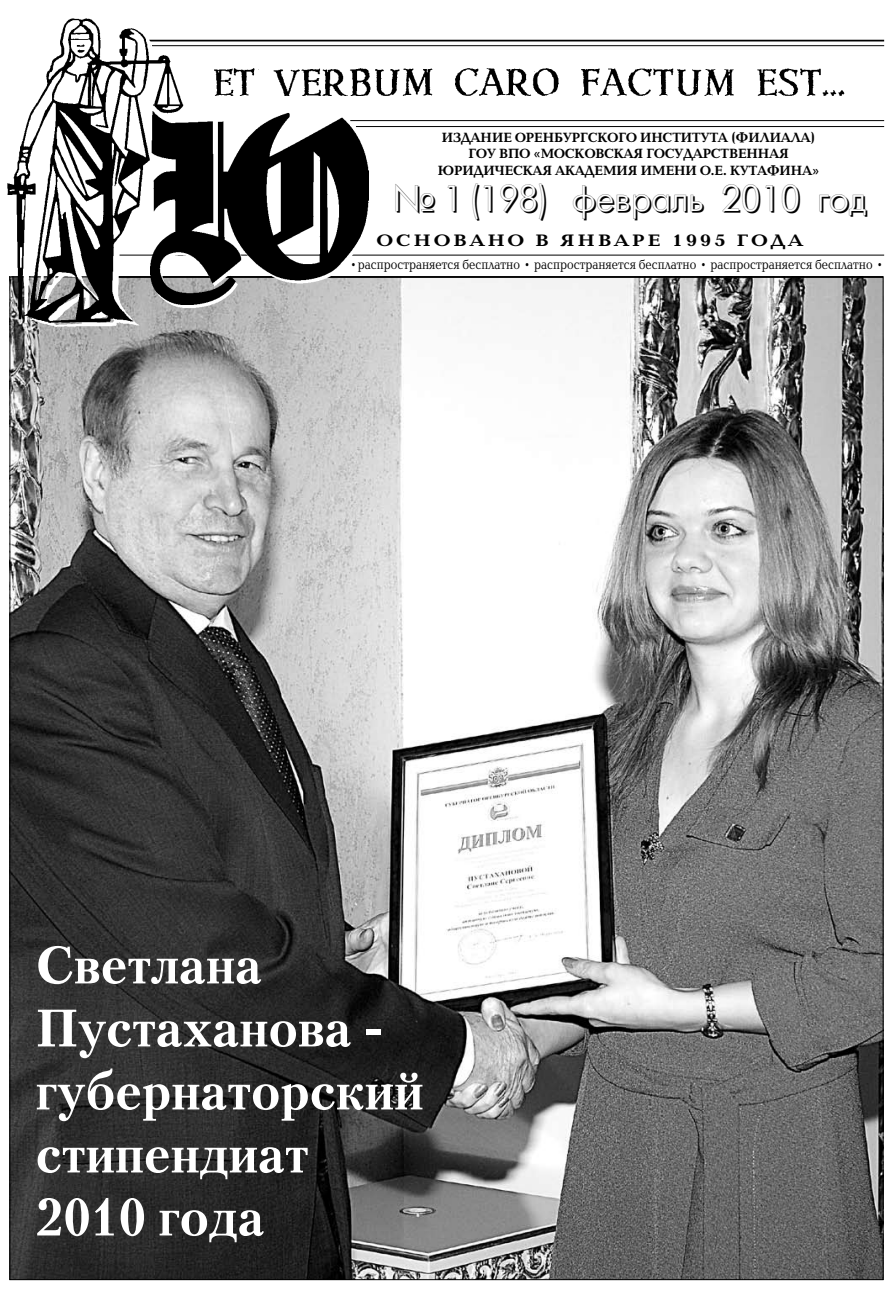
<style>
.page{position:relative;width:893px;height:1290px;background:#fff}
.page>*{position:absolute;margin:0;border:0;box-sizing:border-box;transform-origin:0 0}
.t1{font:700 52.5px/63px "Petersburg C";color:#fff}
.t2{font:36.75px "Futuris Shadow C";color:#000}
.t3{font:700 17.15px "Baltica C";letter-spacing:.16em;color:#000;scale:1.2 1}
.t4{font:14px "Baltica C";color:#000;scale:.84 1}
.t5{font:700 13.83px/16.6px "Baltica C";color:#000}
</style>
<div class="page">
<img style="left:11px;top:278px;width:870px;height:1000px">
<hr style="left:149px;top:40px;width:735px;height:1px;background:#000">
<hr style="left:150px;top:45px;width:734px;height:1px;background:#000">
<hr style="left:350px;top:120px;width:534px;height:1px;background:#000">
<hr style="left:356px;top:126px;width:528px;height:1px;background:#000">
<hr style="left:92px;top:255px;width:792px;height:1px;background:#000">
<img style="left:214px;top:68px;width:630px;height:28px">
<hr style="left:91px;top:276px;width:792px;height:2px;background:#000">
<img style="left:10px;top:39px;width:200px;height:299px">
<img style="left:204px;top:120px;width:167px;height:187px">
<img style="left:204px;top:111px;width:164px;height:194px">
<img style="left:7px;top:18px;width:197px;height:316px">
<svg style="left:367px;top:1029px;width:14px;height:6px"></svg>
<p class="t5" style="left:468px;top:129px;width:348px;text-indent:-27px">издание оренбургского института (ФИЛИАЛА)<br>ГОУ</p>
<p class="t5" style="left:499px;top:146px;width:66px">ВПО «МОСКОВСКАЯ</p>
<p class="t5" style="left:646px;top:146px;width:11px">ГОСУДАРСТВЕННАЯ</p>
<p class="t5" style="left:438px;top:163px;width:28px">ЮРИДИ</p>
<p class="t5" style="left:495px;top:163px;width:21px">ЧЕСКАЯ</p>
<p class="t5" style="left:555px;top:163px;width:11px">АКАДЕ</p>
<p class="t5" style="left:603px;top:163px;width:74px">МИЯ ИМЕНИ</p>
<p class="t5" style="left:700px;top:163px;width:41px">О.Е. КУТА</p>
<p class="t5" style="left:767px;top:163px;width:25px">ФИНА</p>
<p class="t5" style="left:812px;top:163px;width:9px">»</p>
<h2 class="t2" style="left:393px;top:179px;width:475px">№ 1 (198) февраль 2010 год</h2>
<p class="t3" style="left:377px;top:231px;width:357px">основано в январе 1995 года</p>
<p class="t4" style="left:349px;top:257px;width:638px">•распространяется бесплатно • распространяется бесплатно • распространяется бесплатно •</p>
<h1 class="t1" style="left:36px;top:932px;width:389px">Светлана<br>Пустаханова губернаторский стипендиат<br>2010 года</h1>
</div>
